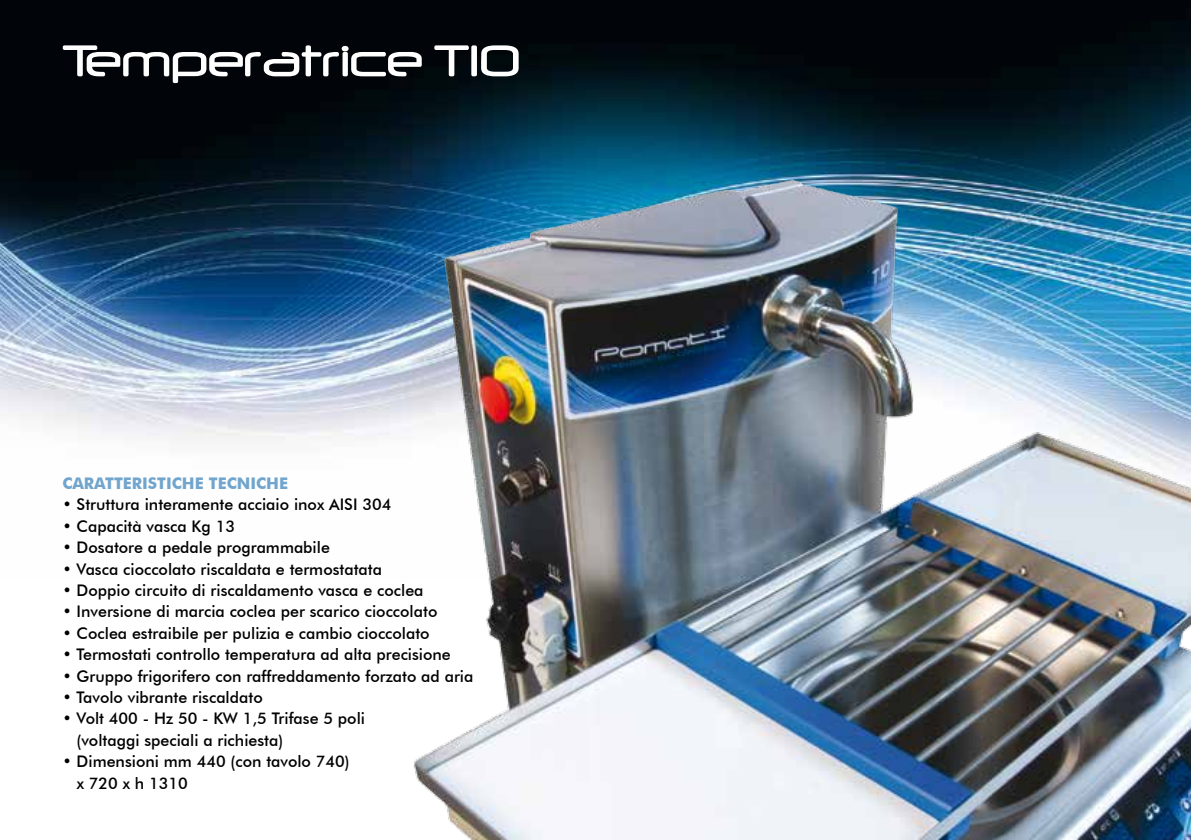
<style>
.page{position:relative;width:1191px;height:840px;background:#fff}
.page>*{position:absolute;margin:0;border:0;box-sizing:border-box;transform-origin:0 0}
.t1{font:52px "Neuropol";color:#fff}
.t2{font:500 16px/21.4px "Futura BT";color:#000}
.t3{font:700 16px "Futura BT";color:#71a5cd}
</style>
<div class="page">
<img style="left:0;top:0;width:1190px;height:440px">
<img style="left:404px;top:160px;width:787px;height:679px">
<h1 class="t1" style="left:62px;top:33px;width:460px">Temperatrice T10</h1>
<p class="t3" style="left:62px;top:473px;width:227px">CARATTERISTICHE TECNICHE</p>
<p class="t2" style="left:62px;top:493px;width:330px">• Struttura interamente acciaio inox AISI 304</p>
<p class="t2" style="left:62px;top:515px;width:174px">• Capacità vasca Kg 13</p>
<p class="t2" style="left:62px;top:536px;width:269px">• Dosatore a pedale programmabile</p>
<p class="t2" style="left:62px;top:557px;width:321px">• Vasca cioccolato riscaldata e termostatata</p>
<p class="t2" style="left:62px;top:579px;width:363px">• Doppio circuito di riscaldamento vasca e coclea</p>
<p class="t2" style="left:62px;top:600px;width:376px">• Inversione di marcia coclea per scarico cioccolato</p>
<p class="t2" style="left:62px;top:622px;width:369px">• Coclea estraibile per pulizia e cambio cioccolato</p>
<p class="t2" style="left:62px;top:643px;width:390px">• Termostati controllo temperatura ad alta precisione</p>
<p class="t2" style="left:62px;top:664px;width:412px">• Gruppo frigorifero con raffreddamento forzato ad aria</p>
<p class="t2" style="left:62px;top:686px;width:202px">• Tavolo vibrante riscaldato</p>
<p class="t2" style="left:77px;top:707px;width:290px;text-indent:-14px">• Volt 400 - Hz 50 - KW 1,5 Trifase 5 poli (voltaggi speciali a richiesta)</p>
<p class="t2" style="left:77px;top:750px;width:274px;text-indent:-14px">• Dimensioni mm 440 (con tavolo 740) x 720 x h 1310</p>
</div>
